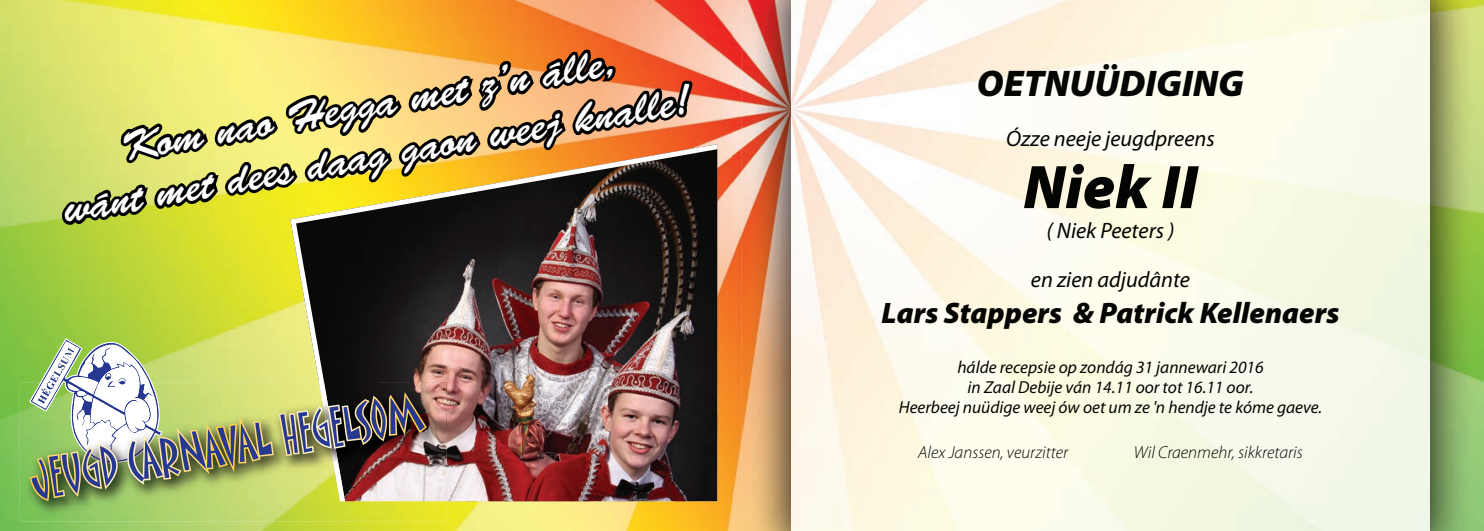
<style>
.page{position:relative;width:1484px;height:531px;background:#fff}
.page>*{position:absolute;margin:0;border:0;box-sizing:border-box;transform-origin:0 0}
.t1{font:italic 900 61.95px "Myriad Pro";color:#040503}
.t2{font:42.35px/50.8px "Brush Script Std";color:#fff;text-align:center}
.t3{font:italic 900 37.27px "Myriad Pro";color:#040503}
.t4{font:italic 900 29.75px "Myriad Pro";color:#040503}
.t5{font:italic 22.4px "Myriad Pro";color:#040503}
.t6{font:italic 17.32px/19.8px "Myriad Pro";color:#040503;text-align:center}
.t7{font:italic 300 17.32px "Myriad Pro";color:#040503}
</style>
<div class="page">
<img style="left:0;top:0;width:305px;height:413px">
<img style="left:305px;top:0;width:244px;height:9px">
<img style="left:549px;top:0;width:183px;height:177px">
<img style="left:672px;top:177px;width:60px;height:354px">
<img style="left:0;top:413px;width:60px;height:118px">
<img style="left:60px;top:501px;width:612px;height:30px">
<img style="left:732px;top:0;width:751px;height:531px">
<img style="left:290px;top:144px;width:427px;height:357px">
<img style="left:20px;top:382px;width:427px;height:139px">
<img style="left:345px;top:382px;width:102px;height:119px">
<img style="left:319px;top:382px;width:26px;height:119px">
<svg style="left:30px;top:338px;width:132px;height:125px"></svg>
<svg style="left:342px;top:392px;width:85px;height:53px"></svg>
<img style="left:32px;top:396px;width:393px;height:103px">
<svg style="left:57px;top:9px;width:637px;height:277px;background:#a28d41"></svg>
<p class="t2" style="left:51px;top:135px;width:637px;rotate:-10deg">Kom nao Hegga met z’n álle,<br>wánt met dees daag gaon weej knalle!</p>
<p class="t3" style="left:976px;top:63px;width:269px">OETNUÜDIGING</p>
<p class="t5" style="left:1006px;top:125px;width:210px">Ózze neeje jeugdpreens</p>
<p class="t1" style="left:1023px;top:153px;width:176px">Niek II</p>
<p class="t5" style="left:1046px;top:216px;width:129px">( Niek Peeters )</p>
<p class="t5" style="left:1030px;top:266px;width:161px">en zien adjudânte</p>
<p class="t4" style="left:881px;top:296px;width:459px">Lars Stappers &amp; Patrick Kellenaers</p>
<p class="t6" style="left:898px;top:357px;width:425px">hálde recepsie op zondág 31 jannewari 2016<br>in Zaal Debije ván 14.11 oor tot 16.11 oor.<br>Heerbeej nuüdige weej ów oet um ze 'n hendje te kóme gaeve.</p>
<p class="t7" style="left:918px;top:443px;width:151px">Alex Janssen, veurzitter</p>
<p class="t7" style="left:1133px;top:443px;width:170px">Wil Craenmehr, sikkretaris</p>
</div>
